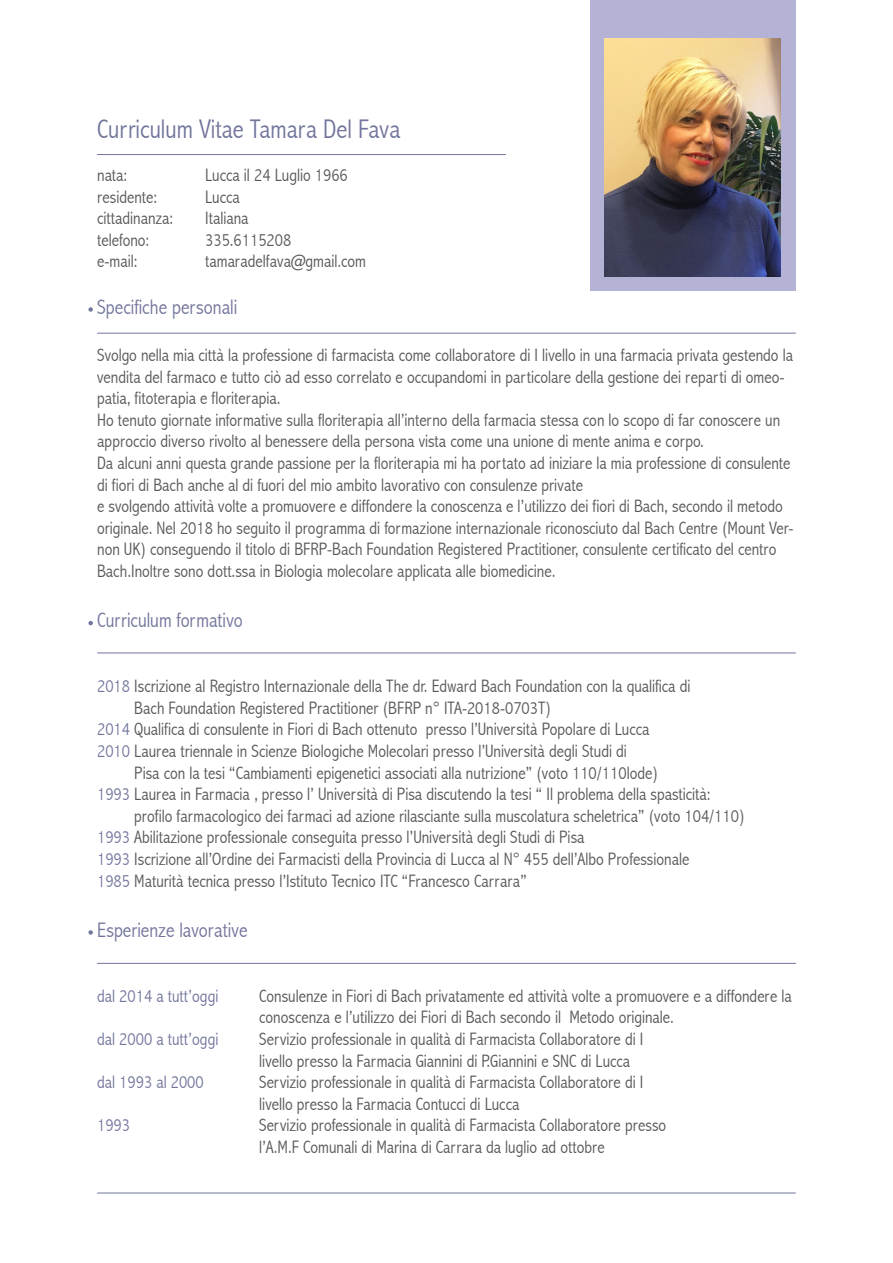
<style>
.page{position:relative;width:893px;height:1263px;background:#fff}
.page>*{position:absolute;margin:0;border:0;box-sizing:border-box;transform-origin:0 0}
.t1{font:300 condensed 27px "Abadi";color:#72769c}
.t2{font:300 condensed 21px "Abadi";color:#72769c}
.t3{font:300 condensed 18px/21.6px "Abadi";color:#57585a}
.t4{font:300 condensed 18px "Abadi";color:#72769c}
.s1{color:#72769c}
</style>
<div class="page">
<hr style="left:97px;top:154px;width:409px;height:1px;background:#72769c">
<hr style="left:97px;top:333px;width:699px;height:1px;background:#72769c">
<hr style="left:97px;top:653px;width:699px;height:1px;background:#72769c">
<hr style="left:97px;top:963px;width:699px;height:1px;background:#72769c">
<hr style="left:97px;top:1193px;width:699px;height:1px;background:#72769c">
<div style="left:590px;top:0;width:206px;height:290px;background:#b4b3d6"></div>
<svg style="left:88px;top:307px;width:5px;height:5px"></svg>
<svg style="left:88px;top:621px;width:5px;height:4px"></svg>
<svg style="left:88px;top:930px;width:5px;height:5px"></svg>
<img style="left:605px;top:39px;width:175px;height:237px">
<p class="t1" style="left:97px;top:113px;width:305px">Curriculum Vitae Tamara Del Fava</p>
<p class="t3" style="left:97px;top:164px;width:32px">nata:</p>
<p class="t3" style="left:205px;top:164px;width:144px">Lucca il 24 Luglio 1966</p>
<p class="t3" style="left:97px;top:186px;width:62px">residente:</p>
<p class="t3" style="left:205px;top:186px;width:36px">Lucca</p>
<p class="t3" style="left:97px;top:207px;width:78px">cittadinanza:</p>
<p class="t3" style="left:205px;top:207px;width:45px">Italiana</p>
<p class="t3" style="left:97px;top:229px;width:54px">telefono:</p>
<p class="t3" style="left:205px;top:229px;width:88px">335.6115208</p>
<p class="t3" style="left:97px;top:251px;width:42px">e-mail:</p>
<p class="t3" style="left:205px;top:251px;width:162px">tamaradelfava@gmail.com</p>
<p class="t2" style="left:97px;top:295px;width:142px">Specifiche personali</p>
<p class="t3" style="left:97px;top:344px;width:697px">Svolgo nella mia città la professione di farmacista come collaboratore di I livello in una farmacia privata gestendo la vendita del farmaco e tutto ciò ad esso correlato e occupandomi in particolare della gestione dei reparti di omeo&shy;patia, fitoterapia e floriterapia.</p>
<p class="t3" style="left:97px;top:409px;width:684px">Ho tenuto giornate informative sulla floriterapia all’interno della farmacia stessa con lo scopo di far conoscere un approccio diverso rivolto al benessere della persona vista come una unione di mente anima e corpo.</p>
<p class="t3" style="left:97px;top:452px;width:695px">Da alcuni anni questa grande passione per la floriterapia mi ha portato ad iniziare la mia professione di consulente di fiori di Bach anche al di fuori del mio ambito lavorativo con consulenze private</p>
<p class="t3" style="left:97px;top:495px;width:698px">e svolgendo attività volte a promuovere e diffondere la conoscenza e l’utilizzo dei fiori di Bach, secondo il metodo originale. Nel 2018 ho seguito il programma di formazione internazionale riconosciuto dal Bach Centre (Mount Ver&shy;non UK) conseguendo il titolo di BFRP-Bach Foundation Registered Practitioner, consulente certificato del centro Bach.Inoltre sono dott.ssa in Biologia molecolare applicata alle biomedicine.</p>
<p class="t2" style="left:97px;top:608px;width:147px">Curriculum formativo</p>
<p class="t3" style="left:97px;top:675px;width:595px"><span class="s1">2018</span> Iscrizione al Registro Internazionale della The dr. Edward Bach Foundation con la qualifica di</p>
<p class="t3" style="left:134px;top:697px;width:418px">Bach Foundation Registered Practitioner (BFRP n° ITA-2018-0703T)</p>
<p class="t3" style="left:97px;top:719px;width:554px"><span class="s1">2014</span> Qualifica di consulente in Fiori di Bach ottenuto presso l’Università Popolare di Lucca</p>
<p class="t3" style="left:97px;top:740px;width:531px"><span class="s1">2010</span> Laurea triennale in Scienze Biologiche Molecolari presso l’Università degli Studi di</p>
<p class="t3" style="left:134px;top:762px;width:525px">Pisa con la tesi “Cambiamenti epigenetici associati alla nutrizione” (voto 110/110lode)</p>
<p class="t3" style="left:97px;top:783px;width:615px"><span class="s1">1993</span> Laurea in Farmacia , presso l’ Università di Pisa discutendo la tesi “ Il problema della spasticità:</p>
<p class="t3" style="left:134px;top:805px;width:612px">profilo farmacologico dei farmaci ad azione rilasciante sulla muscolatura scheletrica” (voto 104/110)</p>
<p class="t3" style="left:97px;top:827px;width:489px"><span class="s1">1993</span> Abilitazione professionale conseguita presso l’Università degli Studi di Pisa</p>
<p class="t3" style="left:97px;top:848px;width:594px"><span class="s1">1993</span> Iscrizione all’Ordine dei Farmacisti della Provincia di Lucca al N° 455 dell’Albo Professionale</p>
<p class="t3" style="left:97px;top:870px;width:431px"><span class="s1">1985</span> Maturità tecnica presso l’Istituto Tecnico ITC “Francesco Carrara”</p>
<p class="t2" style="left:97px;top:918px;width:152px">Esperienze lavorative</p>
<p class="t4" style="left:97px;top:985px;width:123px">dal 2014 a tutt’oggi</p>
<p class="t3" style="left:259px;top:985px;width:534px">Consulenze in Fiori di Bach privatamente ed attività volte a promuovere e a diffondere la conoscenza e l’utilizzo dei Fiori di Bach secondo il Metodo originale.</p>
<p class="t4" style="left:97px;top:1029px;width:123px">dal 2000 a tutt’oggi</p>
<p class="t3" style="left:259px;top:1028px;width:386px">Servizio professionale in qualità di Farmacista Collaboratore di I</p>
<p class="t3" style="left:259px;top:1050px;width:373px">livello presso la Farmacia Giannini di P.Giannini e SNC di Lucca</p>
<p class="t4" style="left:97px;top:1072px;width:108px">dal 1993 al 2000</p>
<p class="t3" style="left:259px;top:1071px;width:386px">Servizio professionale in qualità di Farmacista Collaboratore di I</p>
<p class="t3" style="left:259px;top:1093px;width:262px">livello presso la Farmacia Contucci di Lucca</p>
<p class="t4" style="left:97px;top:1115px;width:34px">1993</p>
<p class="t3" style="left:259px;top:1115px;width:409px">Servizio professionale in qualità di Farmacista Collaboratore presso</p>
<p class="t3" style="left:259px;top:1136px;width:347px">l’A.M.F Comunali di Marina di Carrara da luglio ad ottobre</p>
</div>
